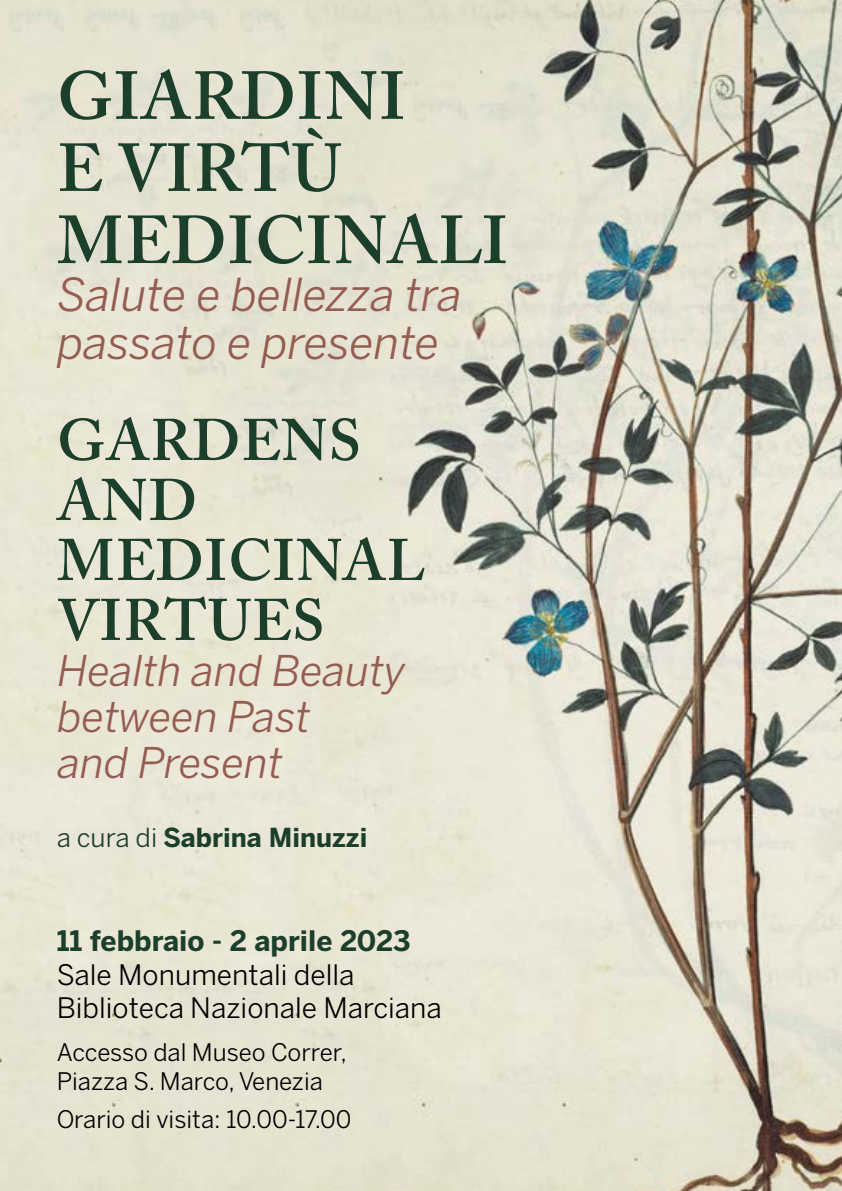
<style>
.page{position:relative;width:842px;height:1191px;background:#fff}
.page>*{position:absolute;margin:0;border:0;box-sizing:border-box;transform-origin:0 0}
.t1{font:600 67px/72px "Adobe Caslon Pro";letter-spacing:.015em;color:#1c3f2c}
.t2{font:600 58px/60px "Adobe Caslon Pro";letter-spacing:.015em;color:#1c3f2c}
.t3{font:italic 45px/48px "Benton Sans";color:#945d52}
.t4{font:italic 42px/46px "Benton Sans";color:#945d52}
.t5{font:28px/33.6px "Benton Sans";color:#000}
.t6{font:700 28px "Benton Sans";color:#1c3f2c}
.t7{font:700 26px "Benton Sans";color:#1c3f2c}
.t8{font:24px/28.8px "Benton Sans";color:#000}
.s1{font-weight:400}
</style>
<div class="page">
<img style="left:0;top:0;width:842px;height:1191px">
<h1 class="t1" style="left:57px;top:60px;width:452px">GIARDINI<br>E VIRTÙ<br>MEDICINALI</h1>
<h3 class="t3" style="left:57px;top:270px;width:406px">Salute e bellezza tra passato e presente</h3>
<h2 class="t2" style="left:57px;top:410px;width:370px">GARDENS<br>AND<br>MEDICINAL<br>VIRTUES</h2>
<h3 class="t4" style="left:57px;top:647px;width:349px">Health and Beauty between Past<br>and Present</h3>
<p class="t7" style="left:57px;top:821px;width:312px"><span class="s1">a cura di</span> Sabrina Minuzzi</p>
<p class="t6" style="left:57px;top:924px;width:355px">11 febbraio - 2 aprile 2023</p>
<p class="t5" style="left:57px;top:957px;width:387px">Sale Monumentali della<br>Biblioteca Nazionale Marciana</p>
<p class="t8" style="left:57px;top:1038px;width:292px">Accesso dal Museo Correr,<br>Piazza S. Marco, Venezia</p>
<p class="t8" style="left:57px;top:1104px;width:296px">Orario di visita: 10.00-17.00</p>
</div>
